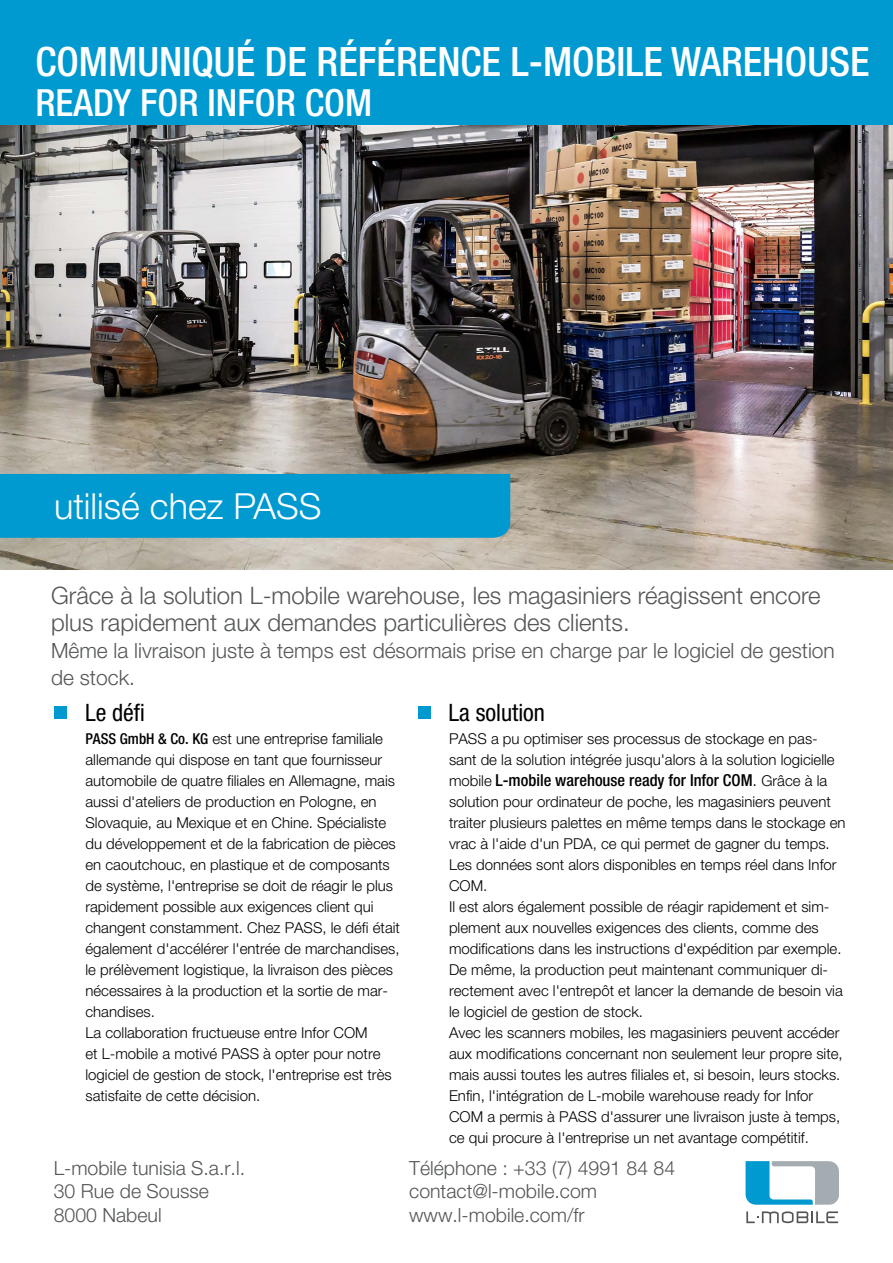
<style>
.page{position:relative;width:893px;height:1263px;background:#fff}
.page>*{position:absolute;margin:0;border:0;box-sizing:border-box;transform-origin:0 0}
.t1{font:500 condensed 40.5px "Helvetica Neue LT Pro";color:#fff}
.t2{font:500 condensed 37.5px "Helvetica Neue LT Pro";color:#fff}
.t3{font:300 36px "Helvetica Neue LT Pro";color:#fff}
.t4{font:300 24px/27px "Helvetica Neue LT Pro";color:#545656}
.t5{font:condensed 24px "Helvetica Neue LT Pro";color:#000}
.t6{font:300 21px/27px "Helvetica Neue LT Pro";color:#545656}
.t7{font:300 19.5px "Helvetica Neue LT Pro";color:#545656}
.t8{font:500 condensed 16.5px "Helvetica Neue LT Pro";color:#000}
.t9{font:300 15px/21px "Helvetica Neue LT Pro";color:#000}
.s1{font-family:"Arial";font-stretch:normal;font-size:54px;color:#0099d0}
.s2{font-weight:500;font-stretch:condensed}
.s3{font-weight:300;font-stretch:normal;font-size:15px}
.s4{font-weight:300;font-stretch:normal}
</style>
<div class="page">
<img style="left:0;top:124px;width:893px;height:446px">
<div style="left:0;top:474px;width:510px;height:64px;background:#0099d0"></div>
<div style="left:0;top:0;width:893px;height:124px;background:#0099d0"></div>
<svg style="left:746px;top:1161px;width:93px;height:44px"></svg>
<svg style="left:746px;top:1211px;width:92px;height:12px"></svg>
<h1 class="t1" style="left:35px;top:37px;width:836px">COMMUNIQUÉ DE RÉFÉRENCE L-MOBILE WAREHOUSE</h1>
<h2 class="t2" style="left:35px;top:80px;width:338px">READY FOR INFOR COM</h2>
<h3 class="t3" style="left:54px;top:484px;width:269px">utilisé chez PASS</h3>
<h3 class="t4" style="left:51px;top:581px;width:771px">Grâce à la solution L-mobile warehouse, les magasiniers réagissent encore plus rapidement aux demandes particulières des clients.</h3>
<h3 class="t6" style="left:51px;top:636px;width:785px">Même la livraison juste à temps est désormais prise en charge par le logiciel de gestion de stock.</h3>
<h3 class="t5" style="left:51px;top:699px;width:95px"><span class="s1">▪</span> Le défi</h3>
<p class="t9" style="left:85px;top:727px;width:316px"><span class="s2">PASS GmbH &amp; Co. KG</span> est une entreprise familiale allemande qui dispose en tant que fournisseur automobile de quatre filiales en Allemagne, mais aussi d'ateliers de production en Pologne, en Slovaquie, au Mexique et en Chine. Spécialiste du développement et de la fabrication de pièces en caoutchouc, en plastique et de composants de système, l'entreprise se doit de réagir le plus rapidement possible aux exigences client qui changent constamment. Chez PASS, le défi était également d'accélérer l'entrée de marchandises, le prélèvement logistique, la livraison des pièces nécessaires à la production et la sortie de mar&shy;chandises.<br>La collaboration fructueuse entre Infor COM<br>et L-mobile a motivé PASS à opter pour notre logiciel de gestion de stock, l'entreprise est très satisfaite de cette décision.</p>
<h3 class="t5" style="left:415px;top:699px;width:132px"><span class="s1">▪</span> La solution</h3>
<p class="t9" style="left:449px;top:727px;width:387px">PASS a pu optimiser ses processus de stockage en pas&shy;sant de la solution intégrée jusqu'alors à la solution logicielle</p>
<p class="t8" style="left:449px;top:770px;width:380px"><span class="s3">mobile</span> L-mobile warehouse ready for Infor COM<span class="s4">.</span> <span class="s3">Grâce à la</span></p>
<p class="t9" style="left:449px;top:790px;width:398px">solution pour ordinateur de poche, les magasiniers peuvent traiter plusieurs palettes en même temps dans le stockage en vrac à l'aide d'un PDA, ce qui permet de gagner du temps.<br>Les données sont alors disponibles en temps réel dans Infor COM.<br>Il est alors également possible de réagir rapidement et sim&shy;plement aux nouvelles exigences des clients, comme des modifications dans les instructions d'expédition par exemple.<br>De même, la production peut maintenant communiquer di&shy;rectement avec l'entrepôt et lancer la demande de besoin via le logiciel de gestion de stock.<br>Avec les scanners mobiles, les magasiniers peuvent accéder aux modifications concernant non seulement leur propre site, mais aussi toutes les autres filiales et, si besoin, leurs stocks.<br>Enfin, l'intégration de L-mobile warehouse ready for Infor COM a permis à PASS d'assurer une livraison juste à temps, ce qui procure à l'entreprise un net avantage compétitif.</p>
<h3 class="t7" style="left:54px;top:1156px;width:193px">L-mobile tunisia S.a.r.l.</h3>
<h3 class="t7" style="left:409px;top:1156px;width:268px">Téléphone : +33 (7) 4991 84 84</h3>
<h3 class="t7" style="left:54px;top:1179px;width:157px">30 Rue de Sousse</h3>
<h3 class="t7" style="left:409px;top:1179px;width:189px">contact@l-mobile.com</h3>
<h3 class="t7" style="left:54px;top:1203px;width:110px">8000 Nabeul</h3>
<h3 class="t7" style="left:409px;top:1203px;width:177px">www.l-mobile.com/fr</h3>
</div>
